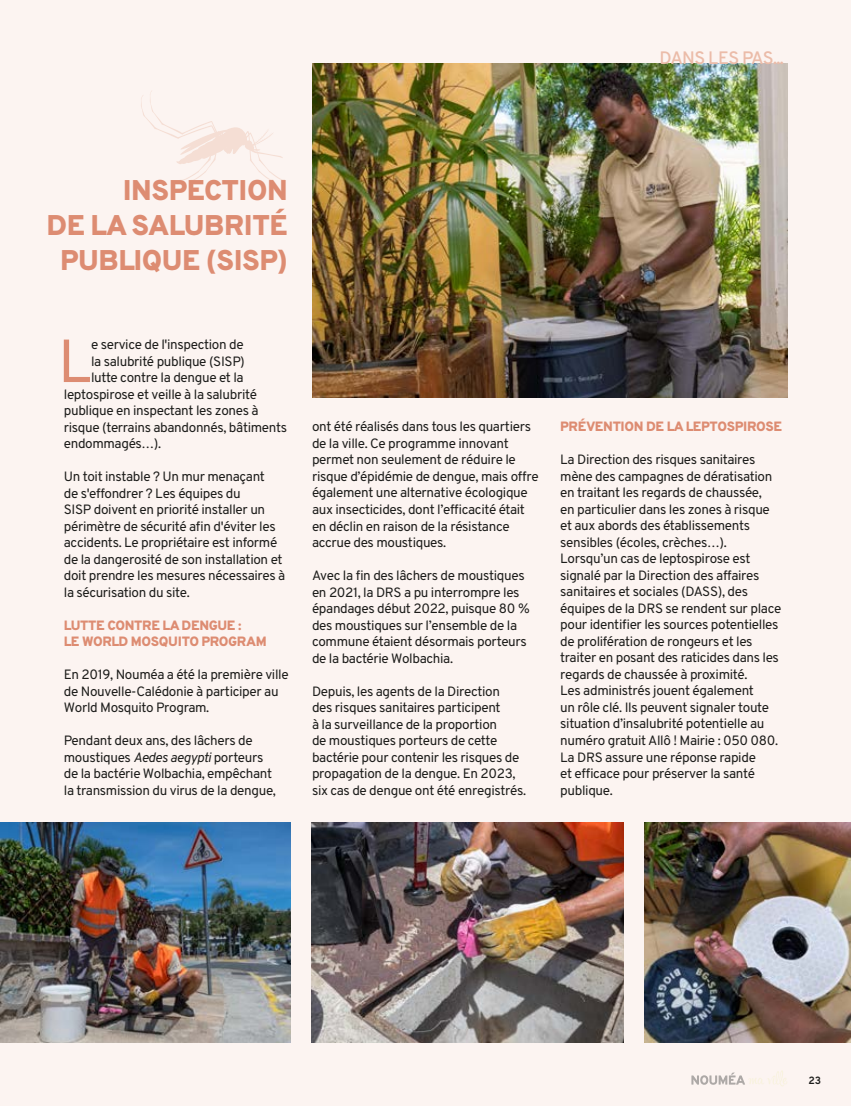
<style>
.page{position:relative;width:851px;height:1106px;background:#fff}
.page>*{position:absolute;margin:0;border:0;box-sizing:border-box;transform-origin:0 0}
.t1{font:60.6px "Overpass";color:#dd8c72}
.t2{font:800 28.5px/35.1px "Overpass";letter-spacing:-.015em;color:#dd8c72;text-align:right}
.t3{font:600 18px "Overpass";letter-spacing:-.05em;color:#ebbca9}
.t4{font:13.5px/16.5px "Overpass";letter-spacing:-.025em;color:#1d1d1b}
.t5{font:800 13.5px/16.5px "Overpass";letter-spacing:-.025em;color:#dd8c72}
.t6{font:700 10.5px "Overpass";color:#1d1d1b}
.s1{font-style:italic}
</style>
<div class="page">
<div style="left:0;top:0;width:850px;height:1106px;background:#fcf4f1"></div>
<img style="left:313px;top:64px;width:474px;height:334px">
<img style="left:0;top:822px;width:290px;height:220px">
<img style="left:312px;top:822px;width:311px;height:220px">
<img style="left:644px;top:822px;width:206px;height:220px">
<svg style="left:141px;top:91px;width:144px;height:89px"></svg>
<svg style="left:691px;top:1071px;width:96px;height:15px"></svg>
<h3 class="t3" style="left:659px;top:46px;width:126px">DANS LES PAS...</h3>
<h2 class="t2" style="left:46px;top:173px;width:243px">INSPECTION<br>DE LA SALUBRITÉ<br>PUBLIQUE (SISP)</h2>
<h1 class="t1" style="left:58px;top:324px;width:36px">L</h1>
<p class="t4" style="left:91px;top:336px;width:154px">e service de l'inspection de</p>
<p class="t4" style="left:91px;top:352px;width:155px">la salubrité publique (SISP)</p>
<p class="t4" style="left:91px;top:369px;width:154px">lutte contre la dengue et la</p>
<p class="t4" style="left:64px;top:385px;width:195px">leptospirose et veille à la salubrité</p>
<p class="t4" style="left:64px;top:402px;width:196px">publique en inspectant les zones à</p>
<p class="t4" style="left:64px;top:418px;width:225px">risque (terrains abandonnés, bâtiments</p>
<p class="t4" style="left:64px;top:435px;width:99px">endommagés…).</p>
<p class="t4" style="left:64px;top:468px;width:223px">Un toit instable ? Un mur menaçant<br>de s'effondrer ? Les équipes du<br>SISP doivent en priorité installer un périmètre de sécurité afin d'éviter les accidents. Le propriétaire est informé de la dangerosité de son installation et doit prendre les mesures nécessaires à la sécurisation du site.</p>
<p class="t5" style="left:64px;top:617px;width:204px">LUTTE CONTRE LA DENGUE :<br>LE WORLD MOSQUITO PROGRAM</p>
<p class="t4" style="left:64px;top:666px;width:226px">En 2019, Nouméa a été la première ville de Nouvelle-Calédonie à participer au<br>World Mosquito Program.</p>
<p class="t4" style="left:64px;top:732px;width:214px">Pendant deux ans, des lâchers de moustiques <span class="s1">Aedes aegypti</span> porteurs de la bactérie Wolbachia, empêchant la transmission du virus de la dengue,</p>
<p class="t4" style="left:312px;top:418px;width:228px">ont été réalisés dans tous les quartiers de la ville. Ce programme innovant permet non seulement de réduire le risque d’épidémie de dengue, mais offre également une alternative écologique aux insecticides, dont l’efficacité était en déclin en raison de la résistance accrue des moustiques.</p>
<p class="t4" style="left:312px;top:567px;width:219px">Avec la fin des lâchers de moustiques en 2021, la DRS a pu interrompre les épandages début 2022, puisque 80 % des moustiques sur l’ensemble de la commune étaient désormais porteurs de la bactérie Wolbachia.</p>
<p class="t4" style="left:312px;top:682px;width:216px">Depuis, les agents de la Direction<br>des risques sanitaires participent<br>à la surveillance de la proportion<br>de moustiques porteurs de cette bactérie pour contenir les risques de propagation de la dengue. En 2023, six cas de dengue ont été enregistrés.</p>
<p class="t5" style="left:560px;top:419px;width:223px">PRÉVENTION DE LA LEPTOSPIROSE</p>
<p class="t4" style="left:560px;top:451px;width:222px">La Direction des risques sanitaires mène des campagnes de dératisation en traitant les regards de chaussée,<br>en particulier dans les zones à risque et aux abords des établissements sensibles (écoles, crèches…).<br>Lorsqu’un cas de leptospirose est signalé par la Direction des affaires sanitaires et sociales (DASS), des équipes de la DRS se rendent sur place pour identifier les sources potentielles de prolifération de rongeurs et les traiter en posant des raticides dans les regards de chaussée à proximité.<br>Les administrés jouent également<br>un rôle clé. Ils peuvent signaler toute situation d’insalubrité potentielle au numéro gratuit Allô ! Mairie : 050 080.<br>La DRS assure une réponse rapide<br>et efficace pour préserver la santé publique.</p>
<p class="t6" style="left:808px;top:1073px;width:14px">23</p>
</div>
